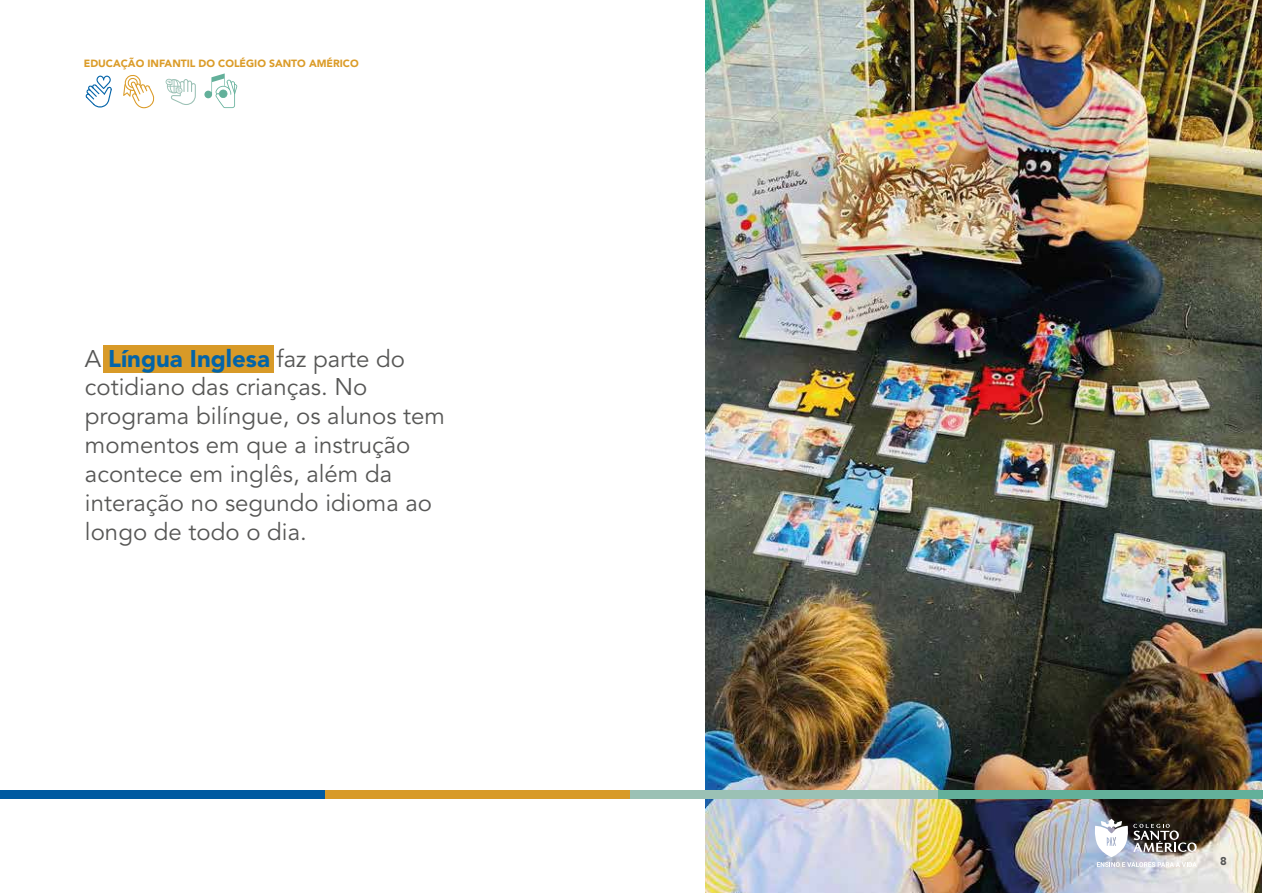
<style>
.page{position:relative;width:1263px;height:893px;background:#fff}
.page>*{position:absolute;margin:0;border:0;box-sizing:border-box;transform-origin:0 0}
.t1{font:24px/28.8px "Avenir LT Std";color:#575756}
.t2{font:900 11.25px "Avenir LT Pro";color:#575756}
.t3{font:900 10.35px "Avenir LT Pro";color:#db9c29}
.s1{font-weight:900;color:#0364a8}
</style>
<div class="page">
<img style="left:705px;top:0;width:556px;height:893px">
<div style="left:104px;top:346px;width:170px;height:27px;background:#d89a28"></div>
<div style="left:323px;top:790px;width:307px;height:9px;background:#d89a28"></div>
<div style="left:630px;top:790px;width:308px;height:9px;background:#9bc1b5"></div>
<div style="left:938px;top:790px;width:325px;height:9px;background:#63b09a"></div>
<div style="left:0;top:790px;width:324px;height:9px;background:#005aa1"></div>
<svg style="left:1094px;top:819px;width:103px;height:48px"></svg>
<svg style="left:123px;top:75px;width:31px;height:33px"></svg>
<svg style="left:204px;top:73px;width:33px;height:35px"></svg>
<div style="left:219px;top:90px;width:8px;height:8px;background:#63b09a;border-radius:50%"></div>
<svg style="left:86px;top:76px;width:26px;height:32px"></svg>
<svg style="left:166px;top:79px;width:30px;height:26px"></svg>
<p class="t3" style="left:84px;top:57px;width:276px">EDUCAÇÃO INFANTIL DO COLÉGIO SANTO AMÉRICO</p>
<p class="t1" style="left:85px;top:345px;width:361px">A <span class="s1">Língua Inglesa</span> faz parte do cotidiano das crianças. No programa bilíngue, os alunos tem momentos em que a instrução acontece em inglês, além da interação no segundo idioma ao longo de todo o dia.</p>
<p class="t2" style="left:1220px;top:854px;width:8px">8</p>
</div>
